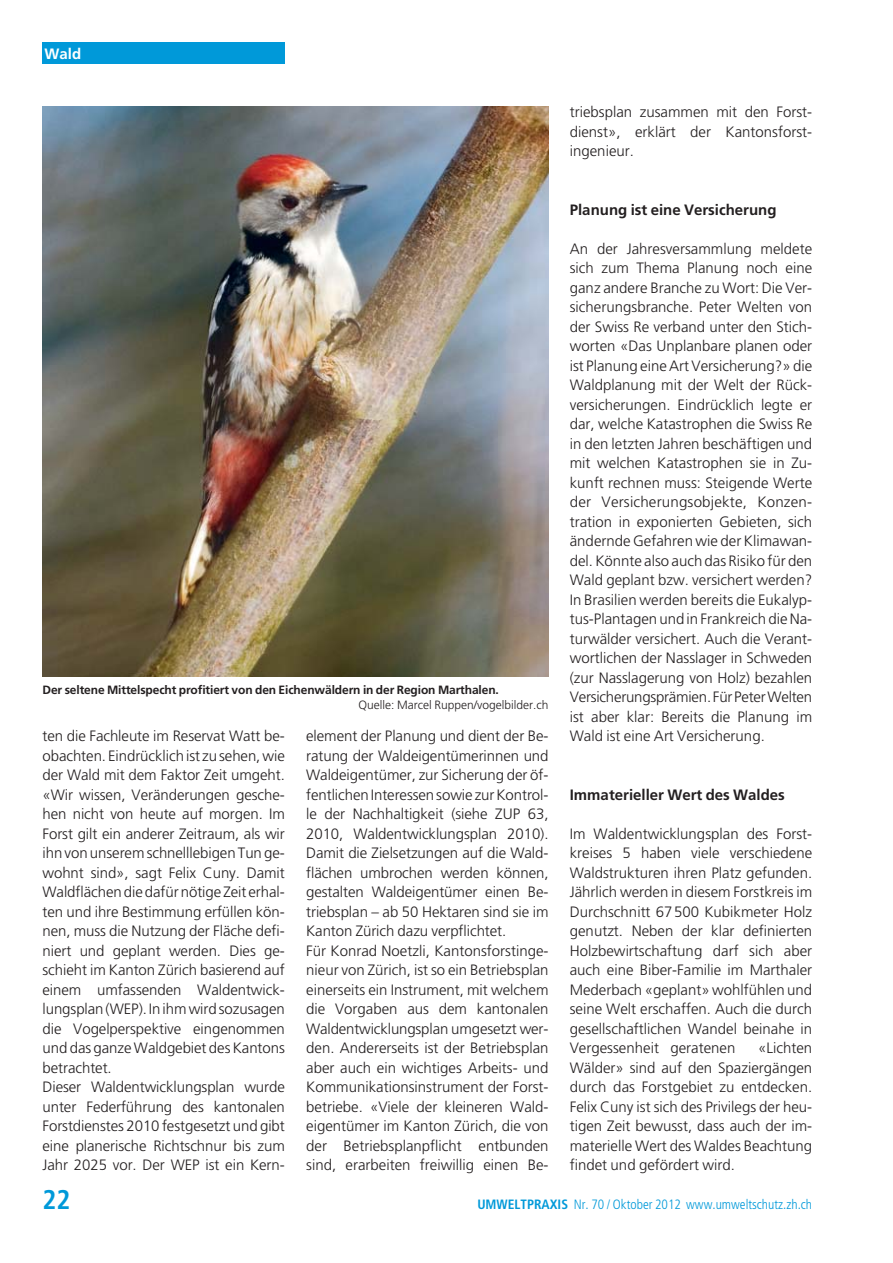
<style>
.page{position:relative;width:893px;height:1263px;background:#fff}
.page>*{position:absolute;margin:0;border:0;box-sizing:border-box;transform-origin:0 0}
.t1{font:700 condensed 27px "Frutiger LT Std";color:#0099d9}
.t2{font:300 15px/19.5px "Frutiger LT Std";letter-spacing:-.005em;color:#231f20;text-align:justify}
.t3{font:700 15px "Frutiger LT Std";color:#231f20}
.t4{font:700 15px "Frutiger LT Std";color:#fff}
.t5{font:300 condensed 13.5px "Frutiger LT Std";color:#0099d9}
.t6{font:700 12px "Frutiger LT Std";letter-spacing:-.01em;color:#231f20}
.t7{font:300 12px "Frutiger LT Std";color:#231f20}
.s1{font-weight:700}
</style>
<div class="page">
<div style="left:43px;top:43px;width:242px;height:21px;background:#0099d9"></div>
<img style="left:43px;top:106px;width:505px;height:570px">
<p class="t4" style="left:45px;top:44px;width:38px">Wald</p>
<p class="t6" style="left:43px;top:682px;width:458px">Der seltene Mittelspecht profitiert von den Eichenwäldern in der Region Marthalen.</p>
<p class="t7" style="left:358px;top:697px;width:192px">Quelle: Marcel Ruppen/vogelbilder.ch</p>
<p class="t2" style="left:43px;top:727px;width:244px;text-align:left">ten die Fachleute im Reservat Watt be&shy;obachten. Eindrücklich ist zu sehen, wie der Wald mit dem Faktor Zeit umgeht. «Wir wissen, Veränderungen gesche&shy;hen nicht von heute auf morgen. Im Forst gilt ein anderer Zeitraum, als wir ihn von unserem schnelllebigen Tun ge&shy;wohnt sind», sagt Felix Cuny. Damit Waldflächen die dafür nötige Zeit erhal&shy;ten und ihre Bestimmung erfüllen kön&shy;nen, muss die Nutzung der Fläche defi&shy;niert und geplant werden. Dies ge&shy;schieht im Kanton Zürich basierend auf einem umfassenden Waldentwick&shy;lungsplan (WEP). In ihm wird sozusagen die Vogelperspektive eingenommen und das ganze Waldgebiet des Kantons betrachtet.<br>Dieser Waldentwicklungsplan wurde unter Federführung des kantonalen Forstdienstes 2010 festgesetzt und gibt eine planerische Richtschnur bis zum Jahr 2025 vor. Der WEP ist ein Kern -</p>
<p class="t2" style="left:306px;top:727px;width:244px;text-align:left">element der Planung und dient der Be&shy;ratung der Waldeigentümerinnen und Waldeigentümer, zur Sicherung der öf&shy;fentlichen Interessen sowie zur Kontrol&shy;le der Nachhaltigkeit (siehe ZUP 63, 2010, Waldentwicklungsplan 2010).<br>Damit die Zielsetzungen auf die Wald&shy;flächen umbrochen werden können, gestalten Wald eigentümer einen Be&shy;triebsplan – ab 50 Hektaren sind sie im Kanton Zürich dazu verpflichtet.<br>Für Konrad Noetzli, Kantonsforstinge&shy;nieur von Zürich, ist so ein Betriebsplan einerseits ein Instrument, mit welchem die Vorgaben aus dem kantonalen Waldentwicklungsplan umgesetzt wer - den. Andererseits ist der Betriebsplan aber auch ein wichtiges Arbeits- und Kommunikations instrument der Forst - betriebe. «Viele der kleineren Wald&shy;eigentümer im Kanton Zürich, die von der Betriebsplanpflicht entbunden sind, erarbeiten freiwillig einen Be-</p>
<p class="t2" style="left:570px;top:103px;width:244px">triebsplan zusammen mit den Forst&shy;dienst», erklärt der Kantonsforst - ingenieur.</p>
<p class="t3" style="left:570px;top:200px;width:208px">Planung ist eine Versicherung</p>
<p class="t2" style="left:570px;top:240px;width:244px">An der Jahresversammlung meldete sich zum Thema Planung noch eine ganz andere Branche zu Wort: Die Ver&shy;sicherungsbranche. Peter Welten von der Swiss Re verband unter den Stich&shy;worten «Das Unplanbare planen oder ist Planung eine Art Versicherung?» die Waldplanung mit der Welt der Rück&shy;versicherungen. Eindrücklich legte er dar, welche Katastrophen die Swiss Re in den letzten Jahren beschäftigen und mit welchen Katastrophen sie in Zu&shy;kunft rechnen muss: Steigende Werte der Versicherungsobjekte, Konzen&shy;tration in exponierten Gebieten, sich ändernde Gefahren wie der Klimawan&shy;del. Könnte also auch das Risiko für den Wald geplant bzw. versichert werden?<br>In Brasilien werden bereits die Eukalyp&shy;tus-Plantagen und in Frankreich die Na&shy;turwälder versichert. Auch die Verant&shy;wortlichen der Nasslager in Schweden (zur Nasslagerung von Holz) bezahlen Versicherungsprämien. Für Peter Welten ist aber klar: Bereits die Planung im Wald ist eine Art Versicherung.</p>
<p class="t3" style="left:570px;top:785px;width:217px">Immaterieller Wert des Waldes</p>
<p class="t2" style="left:570px;top:825px;width:244px">Im Waldentwicklungsplan des Forst&shy;kreises 5 haben viele verschiedene Waldstrukturen ihren Platz gefunden.<br>Jährlich werden in diesem Forstkreis im Durchschnitt 67500 Kubikmeter Holz genutzt. Neben der klar definierten Holzbewirtschaftung darf sich aber auch eine Biber-Familie im Marthaler Mederbach «geplant» wohlfühlen und seine Welt erschaffen. Auch die durch gesellschaftlichen Wandel beinahe in Vergessenheit geratenen</p>
<p class="t2" style="left:570px;top:1039px;width:244px;text-indent:188px">«Lichten Wälder» sind auf den Spaziergängen durch das Forstgebiet zu entdecken.<br>Felix Cuny ist sich des Privilegs der heu&shy;tigen Zeit bewusst, dass auch der im&shy;materielle Wert des Waldes Beachtung findet und gefördert wird.</p>
<h1 class="t1" style="left:43px;top:1183px;width:30px">22</h1>
<p class="t5" style="left:477px;top:1196px;width:336px"><span class="s1">UMWELTPRAXIS</span> Nr. 70 / Oktober 2012 www.umweltschutz.zh.ch</p>
</div>
